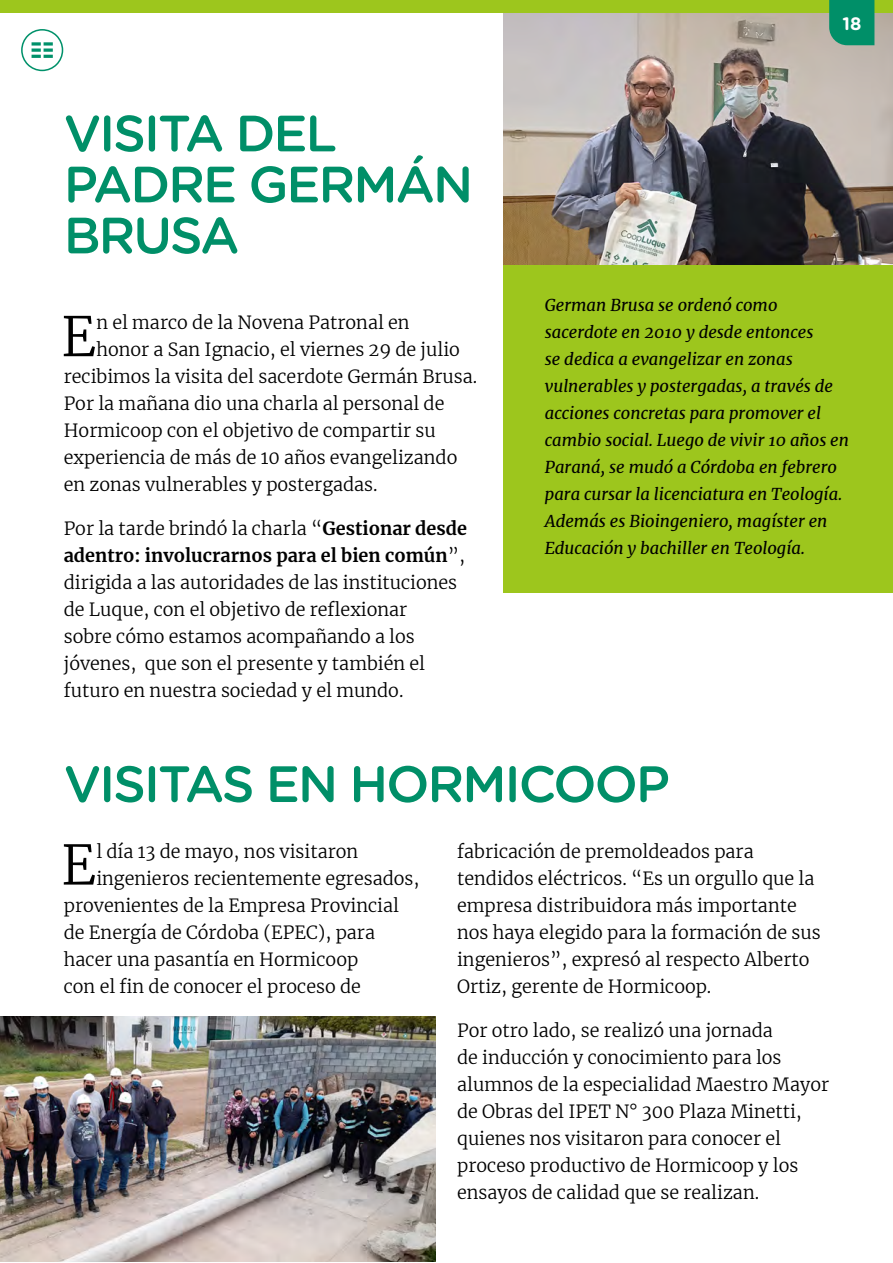
<style>
.page{position:relative;width:893px;height:1263px;background:#fff}
.page>*{position:absolute;margin:0;border:0;box-sizing:border-box;transform-origin:0 0}
.t1{font:300 54.3px "Merriweather";color:#000}
.t2{font:500 51px/51px "Gotham Rounded";letter-spacing:-.04em;color:#008f68}
.t3{font:300 18px/27px "Merriweather";color:#000}
.t4{font:700 18px "Gotham Rounded";color:#fff}
.t5{font:italic 16.5px/27px "Merriweather";color:#000}
.s1{font-weight:700}
</style>
<div class="page">
<img style="left:504px;top:13px;width:389px;height:252px">
<div style="left:0;top:0;width:893px;height:13px;background:#9dc61d"></div>
<div style="left:829px;top:0;width:45px;height:45px;background:#008f68"></div>
<div style="left:504px;top:265px;width:389px;height:328px;background:#9dc61d"></div>
<img style="left:0;top:1016px;width:436px;height:245px">
<svg style="left:21px;top:29px;width:42px;height:42px"></svg>
<h2 class="t2" style="left:64px;top:106px;width:411px">VISITA DEL<br>PADRE GERMÁN<br>BRUSA</h2>
<h1 class="t1" style="left:61px;top:299px;width:37px">E</h1>
<p class="t3" style="left:96px;top:309px;width:315px">n el marco de la Novena Patronal en</p>
<p class="t3" style="left:96px;top:336px;width:365px">honor a San Ignacio, el viernes 29 de julio</p>
<p class="t3" style="left:64px;top:363px;width:415px">recibimos la visita del sacerdote Germán Brusa.</p>
<p class="t3" style="left:64px;top:390px;width:382px">Por la mañana dio una charla al personal de</p>
<p class="t3" style="left:64px;top:417px;width:373px">Hormicoop con el objetivo de compartir su</p>
<p class="t3" style="left:64px;top:444px;width:395px">experiencia de más de 10 años evangelizando</p>
<p class="t3" style="left:64px;top:471px;width:315px">en zonas vulnerables y postergadas.</p>
<p class="t3" style="left:64px;top:515px;width:405px">Por la tarde brindó la charla “<span class="s1">Gestionar desde adentro: involucrarnos para el bien común</span>”, dirigida a las autoridades de las instituciones de Luque, con el objetivo de reflexionar<br>sobre cómo estamos acompañando a los jóvenes, que son el presente y también el futuro en nuestra sociedad y el mundo.</p>
<p class="t4" style="left:842px;top:10px;width:20px">18</p>
<p class="t5" style="left:545px;top:291px;width:306px">German Brusa se ordenó como sacerdote en 2010 y desde entonces<br>se dedica a evangelizar en zonas vulnerables y postergadas, a través de acciones concretas para promover el cambio social. Luego de vivir 10 años en Paraná, se mudó a Córdoba en febrero para cursar la licenciatura en Teología.<br>Además es Bioingeniero, magíster en Educación y bachiller en Teología.</p>
<h2 class="t2" style="left:64px;top:756px;width:608px">VISITAS EN HORMICOOP</h2>
<h1 class="t1" style="left:61px;top:827px;width:37px">E</h1>
<p class="t3" style="left:96px;top:837px;width:263px">l día 13 de mayo, nos visitaron</p>
<p class="t3" style="left:96px;top:864px;width:325px">ingenieros recientemente egresados,</p>
<p class="t3" style="left:64px;top:891px;width:337px">provenientes de la Empresa Provincial</p>
<p class="t3" style="left:64px;top:918px;width:313px">de Energía de Córdoba (EPEC), para</p>
<p class="t3" style="left:64px;top:945px;width:296px">hacer una pasantía en Hormicoop</p>
<p class="t3" style="left:64px;top:972px;width:299px">con el fin de conocer el proceso de</p>
<p class="t3" style="left:457px;top:837px;width:365px">fabricación de premoldeados para tendidos eléctricos. “Es un orgullo que la empresa distribuidora más importante nos haya elegido para la formación de sus ingenieros”, expresó al respecto Alberto Ortiz, gerente de Hormicoop.</p>
<p class="t3" style="left:457px;top:1016px;width:374px">Por otro lado, se realizó una jornada<br>de inducción y conocimiento para los alumnos de la especialidad Maestro Mayor de Obras del IPET N° 300 Plaza Minetti, quienes nos visitaron para conocer el proceso productivo de Hormicoop y los ensayos de calidad que se realizan.</p>
</div>
